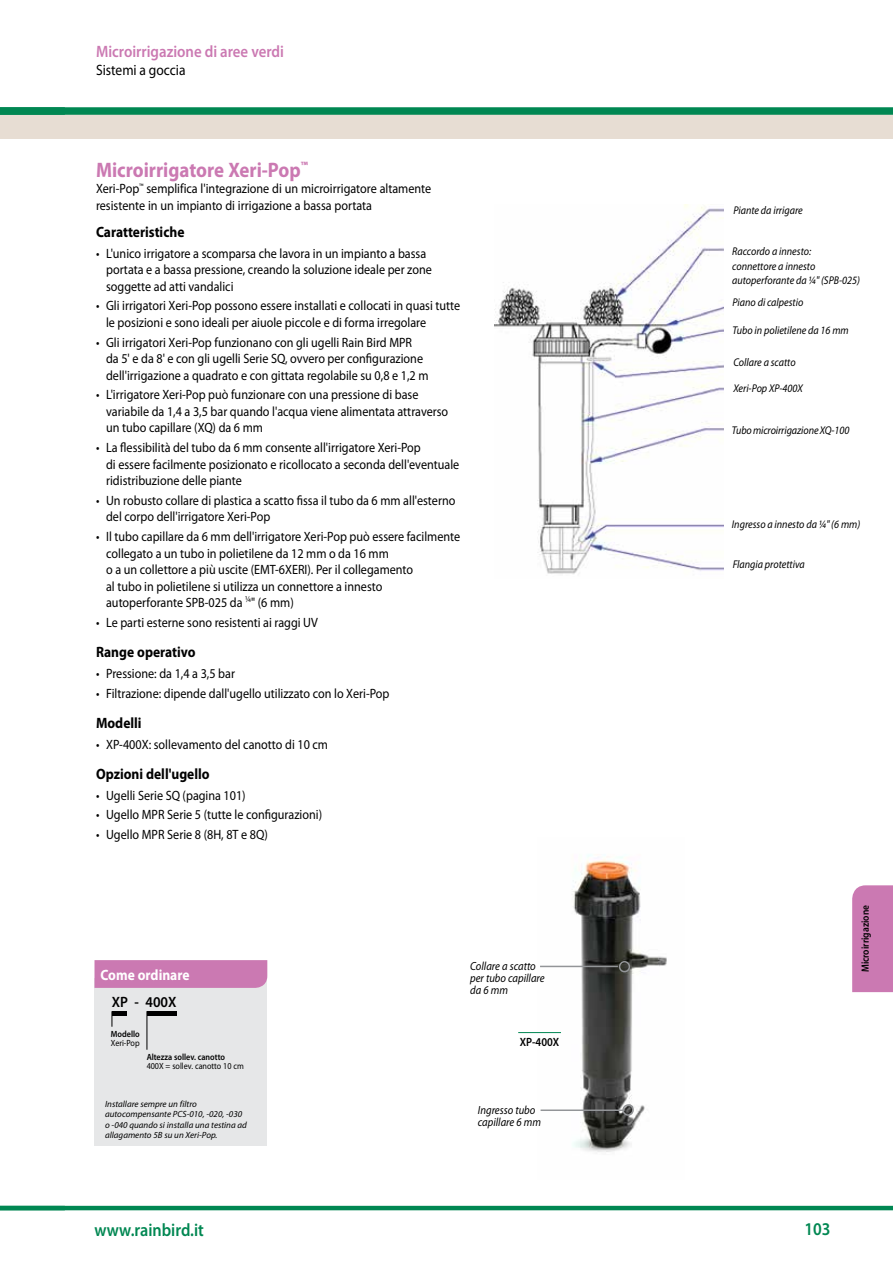
<style>
.page{position:relative;width:893px;height:1263px;background:#fff}
.page>*{position:absolute;margin:0;border:0;box-sizing:border-box;transform-origin:0 0}
.t1{font:700 21px "Myriad Pro";color:#cb79b2;scale:.9 1}
.t2{font:600 18px "Myriad Pro";color:#008752;scale:.9 1}
.t3{font:600 16.5px "Myriad Pro";color:#cb79b2;scale:.9 1}
.t4{font:700 15px "Myriad Pro";color:#000;scale:.9 1}
.t5{font:15px "Myriad Pro";color:#000;scale:.9 1}
.t6{font:700 15px "Myriad Pro";color:#fff;scale:.9 1}
.t7{font:600 15px "Myriad Pro";color:#000;scale:.94 1}
.t8{font:13.5px/16.5px "Myriad Pro";color:#000;scale:.9 1}
.t9{font:600 12px "Myriad Pro";color:#000;scale:.9 1}
.t10{font:italic 11.85px/12.1px "Myriad Pro";color:#000;scale:.9 1}
.t11{font:italic 11.25px/14.2px "Myriad Pro";color:#000;scale:.9 1}
.t12{font:600 10.5px "Myriad Pro";color:#000;scale:.9 1}
.t13{font:italic 9px/10.5px "Myriad Pro";color:#000}
.t14{font:9px "Myriad Pro";color:#000;scale:.9 1}
.t15{font:600 9px "Myriad Pro";color:#000;scale:.9 1}
</style>
<div class="page">
<hr style="left:0;top:1206px;width:893px;height:4px;background:#008752">
<div style="left:0;top:111px;width:893px;height:27px;background:#e7ddd3"></div>
<div style="left:0;top:107px;width:893px;height:8px;background:#008752"></div>
<div style="left:852px;top:885px;width:41px;height:107px;background:#cb79b2"></div>
<img style="left:538px;top:854px;width:129px;height:298px">
<div style="left:619px;top:961px;width:11px;height:11px;border:2px solid #939598;border-radius:50%"></div>
<div style="left:622px;top:1104px;width:12px;height:12px;border:2px solid #939598;border-radius:50%"></div>
<hr style="left:540px;top:966px;width:78px;height:1px;background:#939598">
<hr style="left:541px;top:1109px;width:82px;height:2px;background:#939598">
<div style="left:94px;top:978px;width:173px;height:168px;background:#e6e7e8"></div>
<div style="left:112px;top:1011px;width:14px;height:5px;background:#000"></div>
<div style="left:147px;top:1011px;width:30px;height:5px;background:#000"></div>
<hr style="left:147px;top:1011px;width:1px;height:39px;background:#000">
<hr style="left:518px;top:1032px;width:43px;height:1px;background:#008752">
<svg style="left:94px;top:960px;width:173px;height:28px"></svg>
<img style="left:494px;top:205px;width:230px;height:369px">
<p class="t3" style="left:96px;top:41px;width:210px">Microirrigazione di aree verdi</p>
<p class="t5" style="left:96px;top:61px;width:101px">Sistemi a goccia</p>
<h1 class="t1" style="left:96px;top:156px;width:237px">Microirrigatore Xeri-Pop<sup>™</sup></h1>
<p class="t8" style="left:96px;top:180px;width:374px">Xeri-Pop<sup>™</sup> semplifica l'integrazione di un microirrigatore altamente resistente in un impianto di irrigazione a bassa portata</p>
<p class="t4" style="left:96px;top:222px;width:100px">Caratteristiche</p>
<p class="t8" style="left:106px;top:245px;width:363px;text-indent:-10px">• L'unico irrigatore a scomparsa che lavora in un impianto a bassa portata e a bassa pressione, creando la soluzione ideale per zone soggette ad atti vandalici</p>
<p class="t8" style="left:106px;top:297px;width:395px;text-indent:-10px">• Gli irrigatori Xeri-Pop possono essere installati e collocati in quasi tutte le posizioni e sono ideali per aiuole piccole e di forma irregolare</p>
<p class="t8" style="left:106px;top:334px;width:360px;text-indent:-10px">• Gli irrigatori Xeri-Pop funzionano con gli ugelli Rain Bird MPR<br>da 5' e da 8' e con gli ugelli Serie SQ, ovvero per configurazione dell'irrigazione a quadrato e con gittata regolabile su 0,8 e 1,2 m</p>
<p class="t8" style="left:106px;top:386px;width:382px;text-indent:-10px">• L'irrigatore Xeri-Pop può funzionare con una pressione di base variabile da 1,4 a 3,5 bar quando l'acqua viene alimentata attraverso un tubo capillare (XQ) da 6 mm</p>
<p class="t8" style="left:106px;top:439px;width:394px;text-indent:-10px">• La flessibilità del tubo da 6 mm consente all'irrigatore Xeri-Pop<br>di essere facilmente posizionato e ricollocato a seconda dell'eventuale ridistribuzione delle piante</p>
<p class="t8" style="left:106px;top:492px;width:390px;text-indent:-10px">• Un robusto collare di plastica a scatto fissa il tubo da 6 mm all'esterno del corpo dell'irrigatore Xeri-Pop</p>
<p class="t8" style="left:106px;top:528px;width:395px;text-indent:-10px">• Il tubo capillare da 6 mm dell'irrigatore Xeri-Pop può essere facilmente collegato a un tubo in polietilene da 12 mm o da 16 mm<br>o a un collettore a più uscite (EMT-6XERI). Per il collegamento<br>al tubo in polietilene si utilizza un connettore a innesto autoperforante SPB-025 da <sup>¼</sup>" (6 mm)</p>
<p class="t8" style="left:96px;top:614px;width:248px">• Le parti esterne sono resistenti ai raggi UV</p>
<p class="t4" style="left:96px;top:642px;width:112px">Range operativo</p>
<p class="t8" style="left:96px;top:665px;width:156px">• Pressione: da 1,4 a 3,5 bar</p>
<p class="t8" style="left:96px;top:685px;width:328px">• Filtrazione: dipende dall'ugello utilizzato con lo Xeri-Pop</p>
<p class="t4" style="left:96px;top:713px;width:52px">Modelli</p>
<p class="t8" style="left:96px;top:736px;width:259px">• XP-400X: sollevamento del canotto di 10 cm</p>
<p class="t4" style="left:96px;top:764px;width:128px">Opzioni dell'ugello</p>
<p class="t8" style="left:96px;top:787px;width:168px">• Ugelli Serie SQ (pagina 101)</p>
<p class="t8" style="left:96px;top:806px;width:253px">• Ugello MPR Serie 5 (tutte le configurazioni)</p>
<p class="t8" style="left:96px;top:826px;width:192px">• Ugello MPR Serie 8 (8H, 8T e 8Q)</p>
<p class="t6" style="left:100px;top:965px;width:100px">Come ordinare</p>
<p class="t7" style="left:112px;top:993px;width:70px">XP - 400X</p>
<p class="t15" style="left:111px;top:1028px;width:34px">Modello</p>
<p class="t14" style="left:111px;top:1037px;width:34px">Xeri-Pop</p>
<p class="t15" style="left:147px;top:1051px;width:89px">Altezza sollev. canotto</p>
<p class="t14" style="left:147px;top:1060px;width:109px">400X = sollev. canotto 10 cm</p>
<p class="t13" style="left:105px;top:1098px;width:143px">Installare sempre un filtro autocompensante PCS-010, -020, -030 o -040 quando si installa una testina ad allagamento 5B su un Xeri-Pop.</p>
<p class="t10" style="left:470px;top:960px;width:84px">Collare a scatto per tubo capillare da 6 mm</p>
<p class="t9" style="left:520px;top:1034px;width:45px">XP-400X</p>
<p class="t10" style="left:478px;top:1104px;width:72px">Ingresso tubo capillare 6 mm</p>
<p class="t11" style="left:733px;top:203px;width:79px">Piante da irrigare</p>
<p class="t11" style="left:732px;top:244px;width:144px">Raccordo a innesto:<br>connettore a innesto autoperforante da ¼" (SPB-025)</p>
<p class="t11" style="left:732px;top:295px;width:80px">Piano di calpestio</p>
<p class="t11" style="left:732px;top:323px;width:131px">Tubo in polietilene da 16 mm</p>
<p class="t11" style="left:733px;top:355px;width:71px">Collare a scatto</p>
<p class="t11" style="left:733px;top:381px;width:79px">Xeri-Pop XP-400X</p>
<p class="t11" style="left:732px;top:422px;width:132px">Tubo microirrigazione XQ-100</p>
<p class="t11" style="left:732px;top:517px;width:144px">Ingresso a innesto da ¼" (6 mm)</p>
<p class="t11" style="left:733px;top:557px;width:82px">Flangia protettiva</p>
<p class="t12" style="left:859px;top:972px;width:76px;rotate:-90deg">Microirrigazione</p>
<h2 class="t2" style="left:95px;top:1219px;width:123px">www.rainbird.it</h2>
<h2 class="t2" style="left:804px;top:1217px;width:30px">103</h2>
</div>
